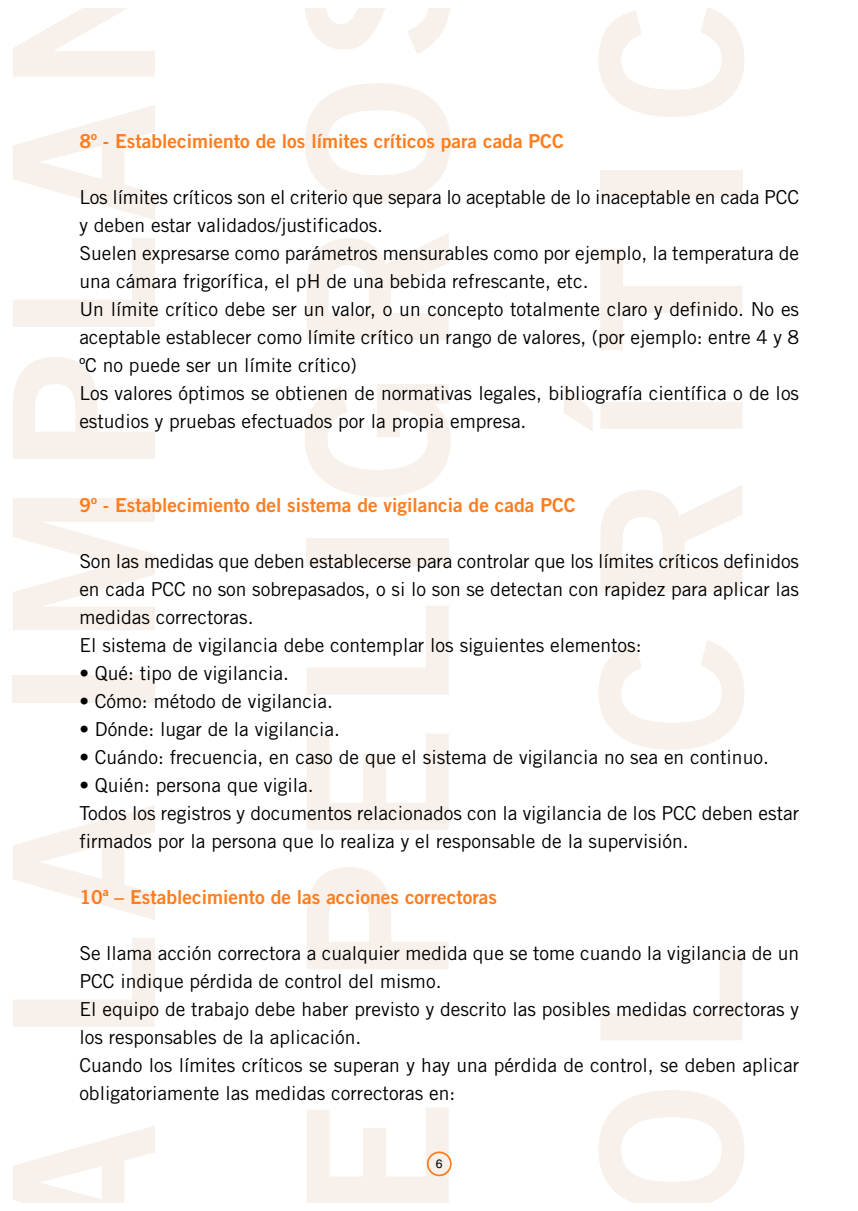
<style>
.page{position:relative;width:858px;height:1211px;background:#fff}
.page>*{position:absolute;margin:0;border:0;box-sizing:border-box;transform-origin:0 0}
.t1{font:19.25px/28px "Trade Gothic";color:#000}
.t2{font:19.25px "Trade Gothic Bold Two";color:#fe7d1f}
.t3{font:12.25px "Helvetica";color:#000}
</style>
<div class="page">
<svg style="left:598px;top:1090px;width:146px;height:112px"></svg>
<svg style="left:600px;top:951px;width:142px;height:89px"></svg>
<svg style="left:598px;top:640px;width:146px;height:110px"></svg>
<svg style="left:600px;top:485px;width:142px;height:107px"></svg>
<svg style="left:564px;top:383px;width:178px;height:48px"></svg>
<svg style="left:600px;top:249px;width:142px;height:101px"></svg>
<div style="left:600px;top:170px;width:142px;height:27px;background:#f8f0ea"></div>
<svg style="left:598px;top:8px;width:146px;height:109px"></svg>
<svg style="left:307px;top:867px;width:141px;height:102px"></svg>
<svg style="left:307px;top:734px;width:141px;height:95px"></svg>
<svg style="left:307px;top:606px;width:141px;height:88px"></svg>
<div style="left:306px;top:538px;width:142px;height:27px;background:#f8f0ea"></div>
<svg style="left:305px;top:384px;width:145px;height:113px"></svg>
<svg style="left:307px;top:233px;width:141px;height:107px"></svg>
<svg style="left:305px;top:83px;width:145px;height:119px"></svg>
<svg style="left:305px;top:8px;width:145px;height:46px"></svg>
<svg style="left:13px;top:1126px;width:142px;height:76px"></svg>
<svg style="left:13px;top:938px;width:142px;height:88px"></svg>
<svg style="left:13px;top:805px;width:142px;height:115px"></svg>
<div style="left:13px;top:675px;width:142px;height:27px;background:#f8f0ea"></div>
<svg style="left:13px;top:498px;width:142px;height:132px"></svg>
<svg style="left:13px;top:357px;width:142px;height:102px"></svg>
<svg style="left:13px;top:238px;width:142px;height:89px"></svg>
<svg style="left:13px;top:105px;width:142px;height:115px"></svg>
<svg style="left:13px;top:8px;width:142px;height:69px"></svg>
<svg style="left:307px;top:1107px;width:144px;height:95px"></svg>
<p class="t2" style="left:79px;top:134px;width:486px">8º - Establecimiento de los límites críticos para cada PCC</p>
<p class="t1" style="left:79px;top:185px;width:721px">Los límites críticos son el criterio que separa lo aceptable de lo inaceptable en cada PCC y deben estar validados/justificados.<br>Suelen expresarse como parámetros mensurables como por ejemplo, la temperatura de una cámara frigorífica, el pH de una bebida refrescante, etc.<br>Un límite crítico debe ser un valor, o un concepto totalmente claro y definido. No es aceptable establecer como límite crítico un rango de valores, (por ejemplo: entre 4 y 8 ºC no puede ser un límite crítico)<br>Los valores óptimos se obtienen de normativas legales, bibliografía científica o de los estudios y pruebas efectuados por la propia empresa.</p>
<p class="t2" style="left:79px;top:498px;width:497px">9º - Establecimiento del sistema de vigilancia de cada PCC</p>
<p class="t1" style="left:79px;top:549px;width:721px">Son las medidas que deben establecerse para controlar que los límites críticos definidos en cada PCC no son sobrepasados, o si lo son se detectan con rapidez para aplicar las medidas correctoras.<br>El sistema de vigilancia debe contemplar los siguientes elementos:</p>
<p class="t1" style="left:79px;top:661px;width:211px">• Qué: tipo de vigilancia.</p>
<p class="t1" style="left:79px;top:689px;width:255px">• Cómo: método de vigilancia.</p>
<p class="t1" style="left:79px;top:717px;width:262px">• Dónde: lugar de la vigilancia.</p>
<p class="t1" style="left:79px;top:745px;width:691px">• Cuándo: frecuencia, en caso de que el sistema de vigilancia no sea en continuo.</p>
<p class="t1" style="left:79px;top:773px;width:721px">• Quién: persona que vigila.<br>Todos los registros y documentos relacionados con la vigilancia de los PCC deben estar firmados por la persona que lo realiza y el responsable de la supervisión.</p>
<p class="t2" style="left:79px;top:890px;width:419px">10ª – Establecimiento de las acciones correctoras</p>
<p class="t1" style="left:79px;top:941px;width:721px">Se llama acción correctora a cualquier medida que se tome cuando la vigilancia de un PCC indique pérdida de control del mismo.<br>El equipo de trabajo debe haber previsto y descrito las posibles medidas correctoras y los responsables de la aplicación.<br>Cuando los límites críticos se superan y hay una pérdida de control, se deben aplicar obligatoriamente las medidas correctoras en:</p>
<p class="t3" style="left:436px;top:1159px;width:8px">6</p>
</div>
